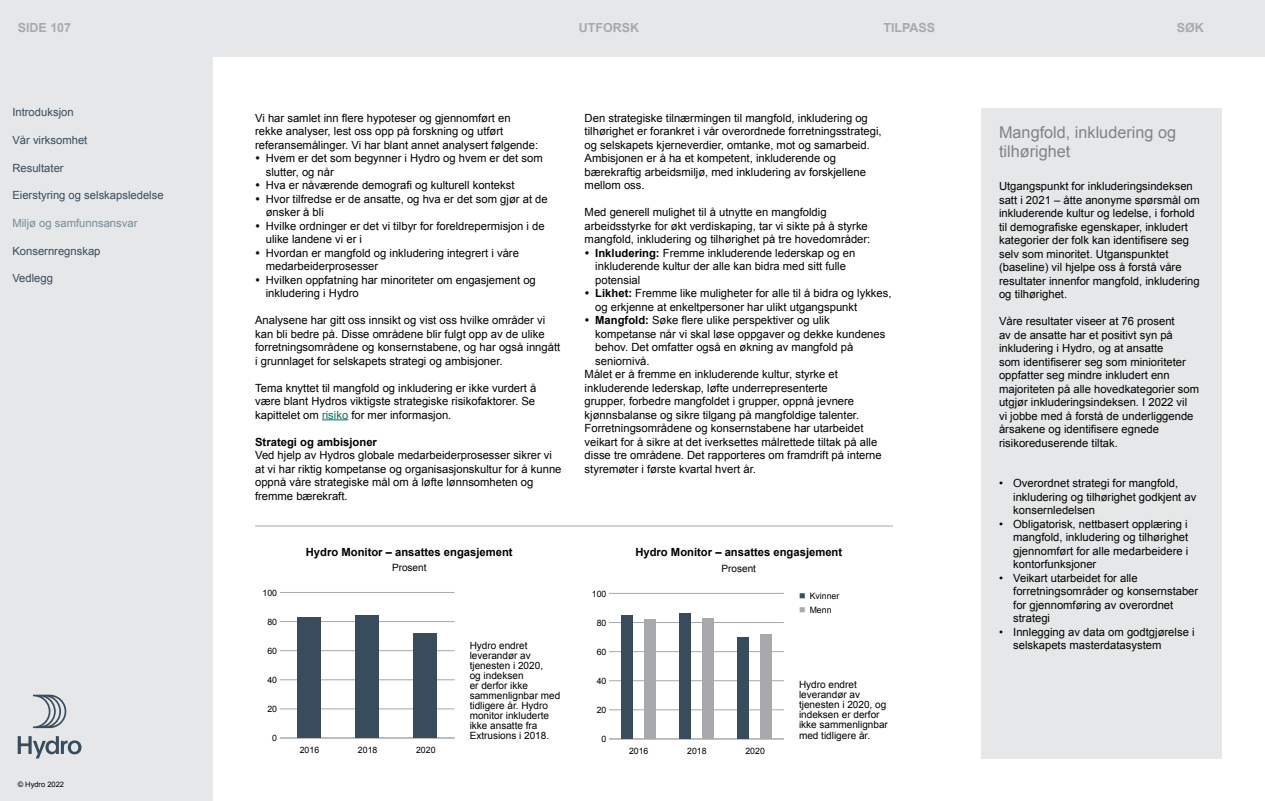
<style>
.page{position:relative;width:1265px;height:801px;background:#fff}
.page>*{position:absolute;margin:0;border:0;box-sizing:border-box;transform-origin:0 0}
.t1{font:16.25px/19.5px "Arial";color:#808285}
.t2{font:700 12.5px "Arial";color:#a7a9ac}
.t3{font:11.25px/13.5px "Arial";color:#000}
.t4{font:11.25px "Arial";color:#384c5d}
.t5{font:700 11.25px "Arial";color:#000}
.t6{font:11.25px "Arial";color:#768d99}
.t7{font:10px/10px "Arial";color:#000}
.t8{font:8.75px "Arial";color:#000}
.t9{font:7.5px "Arial";color:#000}
.s1{color:#007267}
.s2{font-weight:700}
.s3{color:#384c5d}
.s4{color:#a7a9ac}
</style>
<div class="page">
<svg style="left:322px;top:420px;width:26px;height:1px"></svg>
<div style="left:981px;top:108px;width:241px;height:650px;background:#e6e7e8"></div>
<hr style="left:609px;top:739px;width:175px;height:1px;background:#a7a9ac">
<hr style="left:609px;top:709px;width:175px;height:1px;background:#a7a9ac">
<hr style="left:609px;top:680px;width:175px;height:1px;background:#a7a9ac">
<hr style="left:609px;top:651px;width:175px;height:1px;background:#a7a9ac">
<hr style="left:609px;top:622px;width:175px;height:1px;background:#a7a9ac">
<hr style="left:609px;top:593px;width:175px;height:1px;background:#a7a9ac">
<div style="left:644px;top:619px;width:12px;height:120px;background:#a7a9ac"></div>
<div style="left:702px;top:618px;width:12px;height:121px;background:#a7a9ac"></div>
<div style="left:761px;top:634px;width:11px;height:105px;background:#a7a9ac"></div>
<div style="left:621px;top:615px;width:11px;height:124px;background:#384c5d"></div>
<div style="left:679px;top:614px;width:12px;height:125px;background:#384c5d"></div>
<div style="left:737px;top:637px;width:12px;height:102px;background:#384c5d"></div>
<hr style="left:280px;top:738px;width:175px;height:1px;background:#a7a9ac">
<hr style="left:280px;top:708px;width:175px;height:1px;background:#a7a9ac">
<hr style="left:280px;top:679px;width:175px;height:1px;background:#a7a9ac">
<hr style="left:280px;top:650px;width:175px;height:1px;background:#a7a9ac">
<hr style="left:280px;top:621px;width:175px;height:1px;background:#a7a9ac">
<hr style="left:280px;top:592px;width:175px;height:1px;background:#a7a9ac">
<div style="left:297px;top:617px;width:24px;height:121px;background:#384c5d"></div>
<div style="left:356px;top:616px;width:23px;height:122px;background:#384c5d"></div>
<div style="left:414px;top:633px;width:23px;height:105px;background:#384c5d"></div>
<hr style="left:255px;top:526px;width:638px;height:1px;background:#a7a9ac">
<div style="left:0;top:0;width:1265px;height:57px;background:#e6e7e8"></div>
<div style="left:0;top:57px;width:213px;height:744px;background:#e6e7e8"></div>
<svg style="left:18px;top:736px;width:63px;height:22px"></svg>
<svg style="left:33px;top:694px;width:33px;height:34px"></svg>
<p class="t2" style="left:18px;top:19px;width:55px">SIDE 107</p>
<p class="t2" style="left:579px;top:19px;width:62px">UTFORSK</p>
<p class="t2" style="left:883px;top:19px;width:53px">TILPASS</p>
<p class="t2" style="left:1177px;top:19px;width:29px">SØK</p>
<p class="t4" style="left:12px;top:105px;width:63px">Introduksjon</p>
<p class="t4" style="left:12px;top:133px;width:77px">Vår virksomhet</p>
<p class="t4" style="left:12px;top:160px;width:53px">Resultater</p>
<p class="t4" style="left:12px;top:188px;width:153px">Eierstyring og selskapsledelse</p>
<p class="t6" style="left:12px;top:216px;width:127px">Miljø og samfunnsansvar</p>
<p class="t4" style="left:12px;top:243px;width:90px">Konsernregnskap</p>
<p class="t4" style="left:12px;top:271px;width:42px">Vedlegg</p>
<p class="t9" style="left:18px;top:779px;width:48px">© Hydro 2022</p>
<p class="t3" style="left:255px;top:111px;width:285px">Vi har samlet inn flere hypoteser og gjennomført en rekke analyser, lest oss opp på forskning og utført referansemålinger. Vi har blant annet analysert følgende:</p>
<p class="t3" style="left:266px;top:151px;width:278px;text-indent:-11px">• Hvem er det som begynner i Hydro og hvem er det som slutter, og når</p>
<p class="t3" style="left:255px;top:178px;width:261px">• Hva er nåværende demografi og kulturell kontekst</p>
<p class="t3" style="left:266px;top:192px;width:284px;text-indent:-11px">• Hvor tilfredse er de ansatte, og hva er det som gjør at de ønsker å bli</p>
<p class="t3" style="left:266px;top:219px;width:280px;text-indent:-11px">• Hvilke ordninger er det vi tilbyr for foreldrepermisjon i de ulike landene vi er i</p>
<p class="t3" style="left:266px;top:246px;width:255px;text-indent:-11px">• Hvordan er mangfold og inkludering integrert i våre medarbeiderprosesser</p>
<p class="t3" style="left:266px;top:273px;width:272px;text-indent:-11px">• Hvilken oppfatning har minoriteter om engasjement og inkludering i Hydro</p>
<p class="t3" style="left:255px;top:313px;width:307px">Analysene har gitt oss innsikt og vist oss hvilke områder vi kan bli bedre på. Disse områdene blir fulgt opp av de ulike forretningsområdene og konsernstabene, og har også inngått i grunnlaget for selskapets strategi og ambisjoner.</p>
<p class="t3" style="left:255px;top:381px;width:283px;text-align:justify">Tema knyttet til mangfold og inkludering er ikke vurdert å være blant Hydros viktigste strategiske risikofaktorer. Se kapittelet om <span class="s1">risiko</span> for mer informasjon.</p>
<p class="t5" style="left:255px;top:434px;width:123px">Strategi og ambisjoner</p>
<p class="t3" style="left:255px;top:448px;width:308px">Ved hjelp av Hydros globale medarbeiderprosesser sikrer vi at vi har riktig kompetanse og organisasjonskultur for å kunne oppnå våre strategiske mål om å løfte lønnsomheten og fremme bærekraft.</p>
<p class="t3" style="left:585px;top:111px;width:298px">Den strategiske tilnærmingen til mangfold, inkludering og tilhørighet er forankret i vår overordnede forretningsstrategi, og selskapets kjerneverdier, omtanke, mot og samarbeid.<br>Ambisjonen er å ha et kompetent, inkluderende og bærekraftig arbeidsmiljø, med inkludering av forskjellene mellom oss.</p>
<p class="t3" style="left:585px;top:205px;width:287px">Med generell mulighet til å utnytte en mangfoldig arbeidsstyrke for økt verdiskaping, tar vi sikte på å styrke mangfold, inkludering og tilhørighet på tre hovedområder:</p>
<p class="t3" style="left:595px;top:246px;width:262px;text-indent:-11px">• <span class="s2">Inkludering:</span> Fremme inkluderende lederskap og en inkluderende kultur der alle kan bidra med sitt fulle potensial</p>
<p class="t3" style="left:595px;top:286px;width:298px;text-indent:-11px">• <span class="s2">Likhet:</span> Fremme like muligheter for alle til å bidra og lykkes, og erkjenne at enkeltpersoner har ulikt utgangspunkt</p>
<p class="t3" style="left:585px;top:313px;width:247px">• <span class="s2">Mangfold:</span> Søke flere ulike perspektiver og ulik</p>
<p class="t3" style="left:595px;top:327px;width:292px">kompetanse når vi skal løse oppgaver og dekke kundenes</p>
<p class="t3" style="left:595px;top:340px;width:260px">behov. Det omfatter også en økning av mangfold på</p>
<p class="t3" style="left:595px;top:354px;width:56px">seniornivå.</p>
<p class="t3" style="left:585px;top:367px;width:255px">Målet er å fremme en inkluderende kultur, styrke et</p>
<p class="t3" style="left:585px;top:381px;width:245px">inkluderende lederskap, løfte underrepresenterte</p>
<p class="t3" style="left:585px;top:394px;width:271px">grupper, forbedre mangfoldet i grupper, oppnå jevnere</p>
<p class="t3" style="left:585px;top:408px;width:276px">kjønnsbalanse og sikre tilgang på mangfoldige talenter.</p>
<p class="t3" style="left:585px;top:421px;width:280px">Forretningsområdene og konsernstabene har utarbeidet</p>
<p class="t3" style="left:585px;top:435px;width:294px">veikart for å sikre at det iverksettes målrettede tiltak på alle</p>
<p class="t3" style="left:585px;top:448px;width:298px">disse tre områdene. Det rapporteres om framdrift på interne</p>
<p class="t3" style="left:585px;top:462px;width:173px">styremøter i første kvartal hvert år.</p>
<p class="t5" style="left:306px;top:544px;width:208px">Hydro Monitor – ansattes engasjement</p>
<p class="t7" style="left:392px;top:563px;width:36px">Prosent</p>
<p class="t5" style="left:635px;top:545px;width:208px">Hydro Monitor – ansattes engasjement</p>
<p class="t7" style="left:722px;top:563px;width:36px">Prosent</p>
<p class="t8" style="left:262px;top:587px;width:16px">100</p>
<p class="t8" style="left:592px;top:588px;width:16px">100</p>
<p class="t8" style="left:799px;top:590px;width:42px"><span class="s3">■</span> Kvinner</p>
<p class="t8" style="left:799px;top:605px;width:34px"><span class="s4">■</span> Menn</p>
<p class="t8" style="left:267px;top:616px;width:11px">80</p>
<p class="t8" style="left:597px;top:617px;width:11px">80</p>
<p class="t8" style="left:267px;top:645px;width:11px">60</p>
<p class="t8" style="left:267px;top:674px;width:11px">40</p>
<p class="t8" style="left:267px;top:703px;width:11px">20</p>
<p class="t8" style="left:272px;top:732px;width:6px">0</p>
<p class="t7" style="left:470px;top:640px;width:92px">Hydro endret leverandør av tjenesten i 2020,<br>og indeksen<br>er derfor ikke sammenlignbar med tidligere år. Hydro monitor inkluderte ikke ansatte fra<br>Extrusions i 2018.</p>
<p class="t8" style="left:597px;top:646px;width:11px">60</p>
<p class="t8" style="left:597px;top:675px;width:11px">40</p>
<p class="t8" style="left:597px;top:704px;width:11px">20</p>
<p class="t8" style="left:602px;top:733px;width:6px">0</p>
<p class="t7" style="left:799px;top:680px;width:90px">Hydro endret leverandør av tjenesten i 2020, og indeksen er derfor ikke sammenlignbar med tidligere år.</p>
<p class="t8" style="left:300px;top:744px;width:21px">2016</p>
<p class="t8" style="left:358px;top:744px;width:21px">2018</p>
<p class="t8" style="left:416px;top:744px;width:21px">2020</p>
<p class="t8" style="left:629px;top:745px;width:21px">2016</p>
<p class="t8" style="left:687px;top:745px;width:21px">2018</p>
<p class="t8" style="left:745px;top:745px;width:21px">2020</p>
<h1 class="t1" style="left:999px;top:122px;width:179px">Mangfold, inkludering og tilhørighet</h1>
<p class="t3" style="left:999px;top:180px;width:202px">Utgangspunkt for inkluderingsindeksen satt i 2021 – åtte anonyme spørsmål om inkluderende kultur og ledelse, i forhold til demografiske egenskaper, inkludert kategorier der folk kan identifisere seg selv som minoritet. Utganspunktet (baseline) vil hjelpe oss å forstå våre resultater innenfor mangfold, inkludering og tilhørighet.</p>
<p class="t3" style="left:999px;top:315px;width:202px">Våre resultater viseer at 76 prosent<br>av de ansatte har et positivt syn på inkludering i Hydro, og at ansatte<br>som identifiserer seg som minioriteter oppfatter seg mindre inkludert enn majoriteten på alle hovedkategorier som utgjør inkluderingsindeksen. I 2022 vil<br>vi jobbe med å forstå de underliggende årsakene og identifisere egnede risikoreduserende tiltak.</p>
<p class="t3" style="left:1013px;top:477px;width:185px;text-indent:-14px">• Overordnet strategi for mangfold, inkludering og tilhørighet godkjent av konsernledelsen</p>
<p class="t3" style="left:1013px;top:517px;width:177px;text-align:justify;text-indent:-14px">• Obligatorisk, nettbasert opplæring i mangfold, inkludering og tilhørighet gjennomført for alle medarbeidere i kontorfunksjoner</p>
<p class="t3" style="left:1013px;top:571px;width:187px;text-indent:-14px">• Veikart utarbeidet for alle forretningsområder og konsernstaber for gjennomføring av overordnet strategi</p>
<p class="t3" style="left:1013px;top:625px;width:183px;text-indent:-14px">• Innlegging av data om godtgjørelse i selskapets masterdatasystem</p>
</div>
